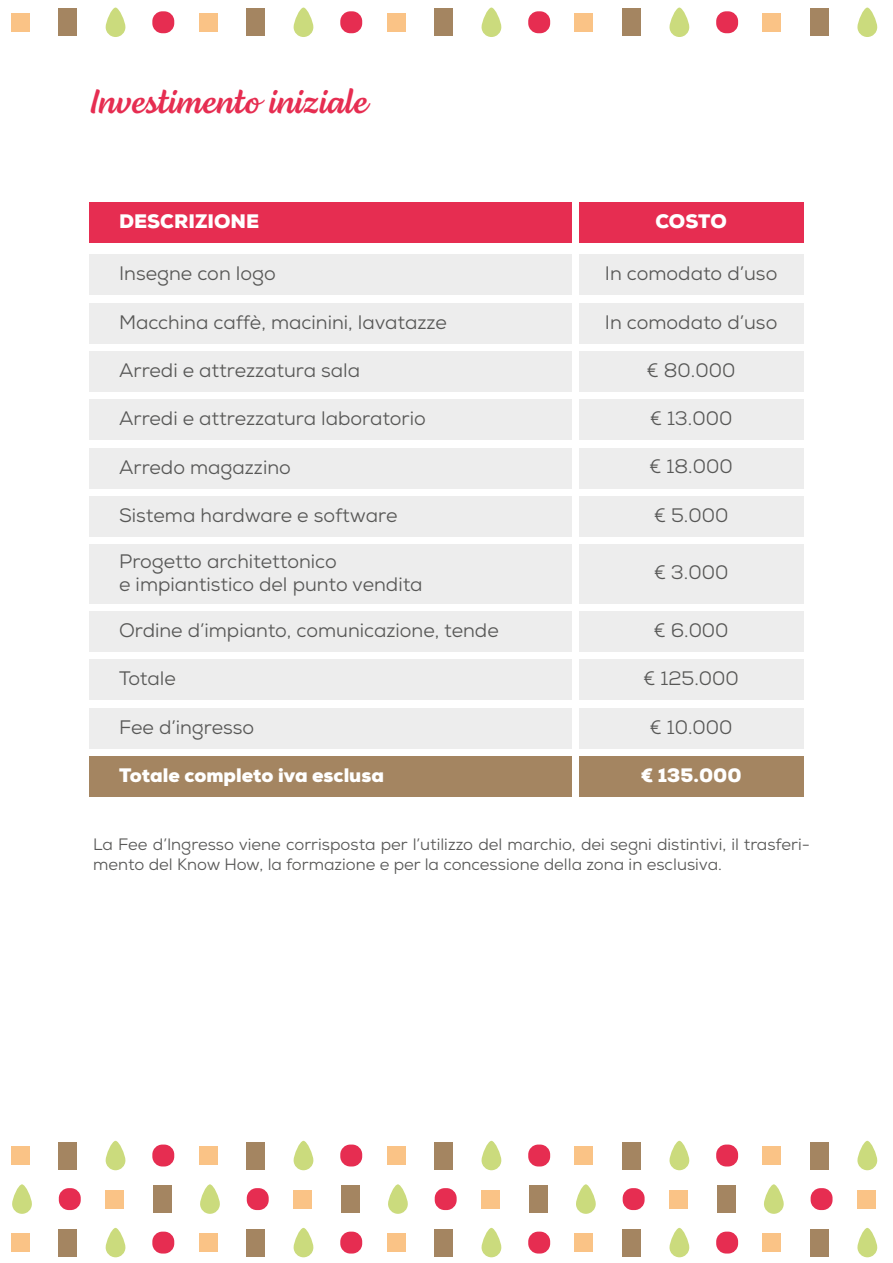
<style>
.page{position:relative;width:893px;height:1263px;background:#fff}
.page>*{position:absolute;margin:0;border:0;box-sizing:border-box;transform-origin:0 0}
.t1{font:34.5px "Lemongrass Script";color:#e62d51}
.t2{font:19.5px/23.4px "Nexa";color:#575756}
.t3{font:900 19.5px "Nexa";color:#fff}
.t4{font:16.5px/19.8px "Nexa";color:#575756}
</style>
<div class="page">
<svg style="left:12px;top:1184px;width:20px;height:30px"></svg>
<div style="left:105px;top:1190px;width:19px;height:18px;background:#fac386"></div>
<div style="left:153px;top:1185px;width:18px;height:28px;background:#a48561"></div>
<svg style="left:200px;top:1184px;width:20px;height:30px"></svg>
<div style="left:293px;top:1190px;width:19px;height:18px;background:#fac386"></div>
<div style="left:341px;top:1185px;width:18px;height:28px;background:#a48561"></div>
<svg style="left:388px;top:1184px;width:20px;height:30px"></svg>
<div style="left:481px;top:1190px;width:19px;height:18px;background:#fac386"></div>
<div style="left:529px;top:1185px;width:18px;height:28px;background:#a48561"></div>
<svg style="left:576px;top:1184px;width:20px;height:30px"></svg>
<div style="left:669px;top:1190px;width:18px;height:18px;background:#fac386"></div>
<div style="left:717px;top:1185px;width:18px;height:28px;background:#a48561"></div>
<svg style="left:764px;top:1184px;width:20px;height:30px"></svg>
<div style="left:857px;top:1190px;width:18px;height:18px;background:#fac386"></div>
<div style="left:11px;top:1233px;width:18px;height:19px;background:#fac386"></div>
<div style="left:152px;top:1231px;width:22px;height:22px;background:#e62d51;border-radius:10px"></div>
<div style="left:59px;top:1188px;width:22px;height:22px;background:#e62d51;border-radius:10px"></div>
<div style="left:247px;top:1188px;width:22px;height:22px;background:#e62d51;border-radius:10px"></div>
<div style="left:435px;top:1188px;width:22px;height:22px;background:#e62d51;border-radius:10px"></div>
<div style="left:623px;top:1188px;width:22px;height:22px;background:#e62d51;border-radius:10px"></div>
<div style="left:811px;top:1188px;width:21px;height:22px;background:#e62d51;border-radius:10px"></div>
<div style="left:340px;top:1231px;width:22px;height:22px;background:#e62d51;border-radius:10px"></div>
<div style="left:528px;top:1231px;width:22px;height:22px;background:#e62d51;border-radius:10px"></div>
<div style="left:716px;top:1231px;width:22px;height:22px;background:#e62d51;border-radius:10px"></div>
<div style="left:59px;top:1229px;width:18px;height:27px;background:#a48561"></div>
<div style="left:106px;top:1228px;width:19px;height:29px;background:#cbdb7d;border-radius:10px"></div>
<div style="left:199px;top:1233px;width:18px;height:19px;background:#fac386"></div>
<div style="left:247px;top:1229px;width:18px;height:27px;background:#a48561"></div>
<div style="left:294px;top:1228px;width:19px;height:29px;background:#cbdb7d;border-radius:10px"></div>
<div style="left:387px;top:1233px;width:18px;height:19px;background:#fac386"></div>
<div style="left:435px;top:1229px;width:18px;height:27px;background:#a48561"></div>
<div style="left:482px;top:1228px;width:19px;height:29px;background:#cbdb7d;border-radius:10px"></div>
<div style="left:575px;top:1233px;width:18px;height:19px;background:#fac386"></div>
<div style="left:623px;top:1229px;width:18px;height:27px;background:#a48561"></div>
<svg style="left:669px;top:1228px;width:20px;height:29px"></svg>
<div style="left:763px;top:1233px;width:18px;height:19px;background:#fac386"></div>
<div style="left:810px;top:1229px;width:19px;height:27px;background:#a48561"></div>
<svg style="left:857px;top:1228px;width:20px;height:29px"></svg>
<div style="left:11px;top:1146px;width:18px;height:18px;background:#fac386"></div>
<div style="left:152px;top:1144px;width:22px;height:22px;background:#e62d51;border-radius:10px"></div>
<div style="left:340px;top:1144px;width:22px;height:22px;background:#e62d51;border-radius:10px"></div>
<div style="left:528px;top:1144px;width:22px;height:22px;background:#e62d51;border-radius:10px"></div>
<div style="left:716px;top:1144px;width:22px;height:22px;background:#e62d51;border-radius:10px"></div>
<div style="left:59px;top:1142px;width:18px;height:27px;background:#a48561"></div>
<svg style="left:106px;top:1141px;width:19px;height:29px"></svg>
<div style="left:199px;top:1146px;width:18px;height:18px;background:#fac386"></div>
<div style="left:247px;top:1142px;width:18px;height:27px;background:#a48561"></div>
<svg style="left:294px;top:1141px;width:19px;height:29px"></svg>
<div style="left:387px;top:1146px;width:18px;height:18px;background:#fac386"></div>
<div style="left:435px;top:1142px;width:18px;height:27px;background:#a48561"></div>
<svg style="left:482px;top:1141px;width:19px;height:29px"></svg>
<div style="left:575px;top:1146px;width:18px;height:18px;background:#fac386"></div>
<div style="left:623px;top:1142px;width:18px;height:27px;background:#a48561"></div>
<svg style="left:669px;top:1141px;width:20px;height:29px"></svg>
<div style="left:763px;top:1146px;width:18px;height:18px;background:#fac386"></div>
<div style="left:810px;top:1142px;width:19px;height:27px;background:#a48561"></div>
<svg style="left:857px;top:1141px;width:20px;height:29px"></svg>
<div style="left:11px;top:13px;width:18px;height:18px;background:#fac386"></div>
<div style="left:152px;top:11px;width:22px;height:22px;background:#e62d51;border-radius:10px"></div>
<div style="left:340px;top:11px;width:22px;height:22px;background:#e62d51;border-radius:10px"></div>
<div style="left:528px;top:11px;width:22px;height:22px;background:#e62d51;border-radius:10px"></div>
<div style="left:716px;top:11px;width:22px;height:22px;background:#e62d51;border-radius:10px"></div>
<div style="left:59px;top:9px;width:18px;height:27px;background:#a48561"></div>
<svg style="left:106px;top:8px;width:19px;height:29px"></svg>
<div style="left:199px;top:13px;width:18px;height:18px;background:#fac386"></div>
<div style="left:247px;top:9px;width:18px;height:27px;background:#a48561"></div>
<svg style="left:294px;top:8px;width:19px;height:29px"></svg>
<div style="left:387px;top:13px;width:18px;height:18px;background:#fac386"></div>
<div style="left:435px;top:9px;width:18px;height:27px;background:#a48561"></div>
<svg style="left:482px;top:8px;width:19px;height:29px"></svg>
<div style="left:575px;top:13px;width:18px;height:18px;background:#fac386"></div>
<div style="left:623px;top:9px;width:18px;height:27px;background:#a48561"></div>
<svg style="left:669px;top:8px;width:20px;height:29px"></svg>
<div style="left:763px;top:13px;width:18px;height:18px;background:#fac386"></div>
<div style="left:810px;top:9px;width:19px;height:27px;background:#a48561"></div>
<svg style="left:857px;top:8px;width:20px;height:29px"></svg>
<div style="left:90px;top:756px;width:482px;height:40px;background:#a48561"></div>
<div style="left:90px;top:202px;width:482px;height:40px;background:#e62d51"></div>
<div style="left:579px;top:202px;width:224px;height:40px;background:#e62d51"></div>
<div style="left:90px;top:255px;width:482px;height:40px;background:#ededed"></div>
<div style="left:90px;top:351px;width:482px;height:41px;background:#ededed"></div>
<div style="left:90px;top:448px;width:482px;height:40px;background:#ededed"></div>
<div style="left:90px;top:544px;width:482px;height:59px;background:#ededed"></div>
<div style="left:90px;top:660px;width:482px;height:40px;background:#ededed"></div>
<div style="left:579px;top:255px;width:224px;height:40px;background:#ededed"></div>
<div style="left:579px;top:351px;width:224px;height:41px;background:#ededed"></div>
<div style="left:579px;top:448px;width:224px;height:40px;background:#ededed"></div>
<div style="left:579px;top:544px;width:224px;height:59px;background:#ededed"></div>
<div style="left:579px;top:660px;width:224px;height:40px;background:#ededed"></div>
<div style="left:90px;top:303px;width:482px;height:40px;background:#ededed"></div>
<div style="left:90px;top:400px;width:482px;height:40px;background:#ededed"></div>
<div style="left:90px;top:496px;width:482px;height:40px;background:#ededed"></div>
<div style="left:90px;top:611px;width:482px;height:41px;background:#ededed"></div>
<div style="left:90px;top:708px;width:482px;height:40px;background:#ededed"></div>
<div style="left:579px;top:303px;width:224px;height:40px;background:#ededed"></div>
<div style="left:579px;top:400px;width:224px;height:40px;background:#ededed"></div>
<div style="left:579px;top:496px;width:224px;height:40px;background:#ededed"></div>
<div style="left:579px;top:611px;width:224px;height:41px;background:#ededed"></div>
<div style="left:579px;top:708px;width:224px;height:40px;background:#ededed"></div>
<div style="left:579px;top:756px;width:224px;height:40px;background:#a48561"></div>
<h1 class="t1" style="left:90px;top:81px;width:279px">Investimento iniziale</h1>
<p class="t3" style="left:119px;top:208px;width:142px">DESCRIZIONE</p>
<p class="t3" style="left:655px;top:208px;width:73px">COSTO</p>
<p class="t2" style="left:119px;top:262px;width:158px">Insegne con logo</p>
<p class="t2" style="left:605px;top:262px;width:174px">In comodato d’uso</p>
<p class="t2" style="left:605px;top:310px;width:174px">In comodato d’uso</p>
<p class="t2" style="left:647px;top:359px;width:90px">€ 80.000</p>
<p class="t2" style="left:650px;top:407px;width:84px">€ 13.000</p>
<p class="t2" style="left:650px;top:455px;width:85px">€ 18.000</p>
<p class="t2" style="left:654px;top:503px;width:76px">€ 5.000</p>
<p class="t2" style="left:654px;top:561px;width:76px">€ 3.000</p>
<p class="t2" style="left:654px;top:619px;width:76px">€ 6.000</p>
<p class="t2" style="left:643px;top:667px;width:97px">€ 125.000</p>
<p class="t2" style="left:650px;top:715px;width:84px">€ 10.000</p>
<p class="t3" style="left:641px;top:762px;width:102px">€ 135.000</p>
<p class="t2" style="left:119px;top:310px;width:329px">Macchina caffè, macinini, lavatazze</p>
<p class="t2" style="left:119px;top:359px;width:243px">Arredi e attrezzatura sala</p>
<p class="t2" style="left:119px;top:407px;width:308px">Arredi e attrezzatura laboratorio</p>
<p class="t2" style="left:119px;top:455px;width:173px">Arredo magazzino</p>
<p class="t2" style="left:119px;top:503px;width:280px">Sistema hardware e software</p>
<p class="t2" style="left:119px;top:549px;width:305px">Progetto architettonico<br>e impiantistico del punto vendita</p>
<p class="t2" style="left:119px;top:619px;width:381px">Ordine d’impianto, comunicazione, tende</p>
<p class="t2" style="left:119px;top:667px;width:58px">Totale</p>
<p class="t2" style="left:119px;top:715px;width:137px">Fee d’ingresso</p>
<p class="t3" style="left:119px;top:762px;width:266px">Totale completo iva esclusa</p>
<p class="t4" style="left:93px;top:834px;width:718px">La Fee d’Ingresso viene corrisposta per l’utilizzo del marchio, dei segni distintivi, il trasferi&shy;mento del Know How, la formazione e per la concessione della zona in esclusiva.</p>
</div>
